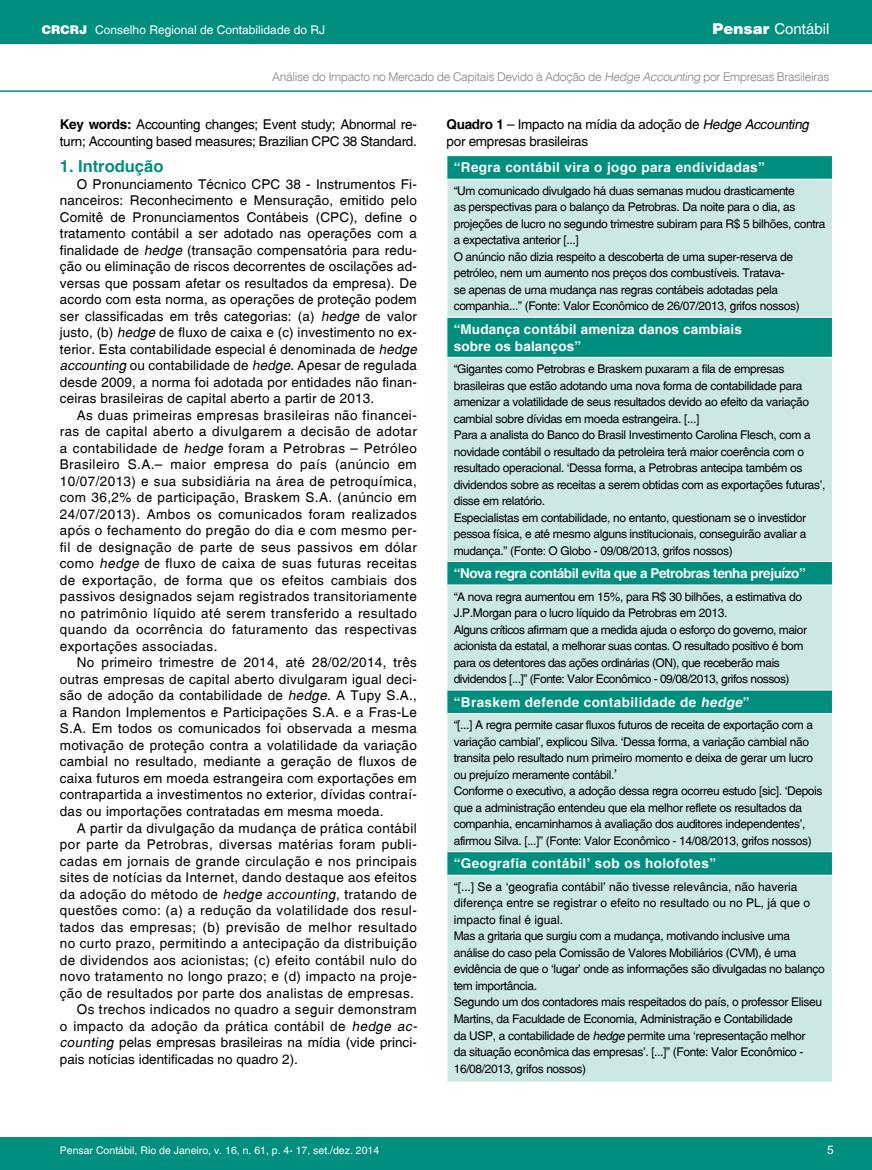
<style>
.page{position:relative;width:872px;height:1170px;background:#fff}
.page>*{position:absolute;margin:0;border:0;box-sizing:border-box;transform-origin:0 0}
.t1{font:700 16.5px "Switzerland";color:#008e7f}
.t2{font:15px "Switzerland Plain";color:#fff}
.t3{font:13.5px/16.5px "Switzerland Plain";letter-spacing:.01em;color:#000;text-align:justify}
.t4{font:13.5px "Switzerland Plain";letter-spacing:.03em;color:#000}
.t5{font:13.5px/16.5px "Switzerland Plain";letter-spacing:-.02em;color:#000}
.t6{font:700 13.5px/16.5px "Switzerland";letter-spacing:.02em;color:#fff}
.t7{font:700 13.5px "Switzerland";letter-spacing:-.03em;color:#fff}
.t8{font:12px/16.5px "Switzerland Plain";letter-spacing:-.03em;color:#000}
.t9{font:12px "Switzerland Light Plain";letter-spacing:-.03em;color:#808285}
.t10{font:12px "Switzerland Plain";color:#fff}
.t11{font:10.5px "Switzerland Plain";color:#fff}
.s1{font-family:"Switzerland Black"}
.s2{font-style:italic}
.s3{font-family:"Switzerland";font-weight:700}
.s4{font-size:13.5px}
</style>
<div class="page">
<div style="left:0;top:0;width:872px;height:44px;background:#008e7f"></div>
<hr style="left:0;top:90px;width:872px;height:2px;background:#008e7f">
<div style="left:0;top:1137px;width:872px;height:32px;background:#008e7f"></div>
<svg style="left:447px;top:156px;width:385px;height:23px;background:#049081"></svg>
<svg style="left:447px;top:180px;width:385px;height:901px;background:#b4ddd9"></svg>
<svg style="left:446px;top:156px;width:1px;height:23px"></svg>
<hr style="left:446px;top:317px;width:387px;height:1px;background:#fff">
<hr style="left:446px;top:357px;width:387px;height:1px;background:#fff">
<hr style="left:446px;top:561px;width:387px;height:1px;background:#fff">
<svg style="left:446px;top:562px;width:1px;height:22px"></svg>
<hr style="left:446px;top:584px;width:387px;height:1px;background:#fff">
<hr style="left:446px;top:689px;width:387px;height:1px;background:#fff">
<svg style="left:446px;top:690px;width:1px;height:23px"></svg>
<hr style="left:446px;top:713px;width:387px;height:1px;background:#fff">
<hr style="left:446px;top:851px;width:387px;height:1px;background:#fff">
<svg style="left:446px;top:852px;width:1px;height:22px"></svg>
<hr style="left:446px;top:874px;width:387px;height:1px;background:#fff">
<p class="t10" style="left:42px;top:22px;width:285px"><span class="s1">CRCRJ</span> Conselho Regional de Contabilidade do RJ</p>
<p class="t2" style="left:712px;top:20px;width:118px"><span class="s1">Pensar</span> Contábil</p>
<p class="t9" style="left:272px;top:70px;width:559px">Análise do Impacto no Mercado de Capitais Devido à Adoção de <span class="s2">Hedge Accounting</span> por Empresas Brasileiras</p>
<p class="t5" style="left:60px;top:116px;width:358px"><span class="s3">Key words:</span> Accounting changes; Event study; Abnormal re&shy;turn; Accounting based measures; Brazilian CPC 38 Standard.</p>
<h1 class="t1" style="left:60px;top:156px;width:105px">1. Introdução</h1>
<p class="t3" style="left:60px;top:175px;width:361px;text-align:left;text-indent:17px">O Pronunciamento Técnico CPC 38 - Instrumentos Fi&shy;nanceiros: Reconhecimento e Mensuração, emitido pelo Comitê de Pronunciamentos Contábeis (CPC), define o tratamento contábil a ser adotado nas operações com a finalidade de <span class="s2">hedge</span> (transação compensatória para redu&shy;ção ou eliminação de riscos decorrentes de oscilações ad&shy;versas que possam afetar os resultados da empresa). De acordo com esta norma, as operações de proteção podem ser classificadas em três categorias: (a) <span class="s2">hedge</span> de valor justo, (b) <span class="s2">hedge</span> de fluxo de caixa e (c) investimento no ex&shy;terior. Esta contabilidade especial é denominada de <span class="s2">hedge accounting</span> ou contabilidade de <span class="s2">hedge</span>. Apesar de regulada desde 2009, a norma foi adotada por entidades não finan&shy;ceiras brasileiras de capital aberto a partir de 2013.</p>
<p class="t3" style="left:60px;top:406px;width:358px;text-indent:17px">As duas primeiras empresas brasileiras não financei&shy;ras de capital aberto a divulgarem a decisão de adotar a contabilidade de <span class="s2">hedge</span> foram a Petrobras – Petróleo Brasileiro S.A.– maior empresa do país (anúncio em 10/07/2013) e sua subsidiária na área de petroquímica, com 36,2% de participação, Braskem S.A. (anúncio em 24/07/2013). Ambos os comunicados foram realizados após o fechamento do pregão do dia e com mesmo per&shy;fil de designação de parte de seus passivos em dólar como <span class="s2">hedge</span> de fluxo de caixa de suas futuras receitas de exportação, de forma que os efeitos cambiais dos passivos designados sejam registrados transitoriamente no patrimônio líquido até serem transferido a resultado quando da ocorrência do faturamento das respectivas exportações associadas.</p>
<p class="t3" style="left:60px;top:654px;width:358px;text-indent:17px">No primeiro trimestre de 2014, até 28/02/2014, três outras empresas de capital aberto divulgaram igual deci&shy;são de adoção da contabilidade de <span class="s2">hedge</span>. A Tupy S.A., a Randon Implementos e Participações S.A. e a Fras-Le S.A. Em todos os comunicados foi observada a mesma motivação de proteção contra a volatilidade da variação cambial no resultado, mediante a geração de fluxos de caixa futuros em moeda estrangeira com exportações em contrapartida a investimentos no exterior, dívidas contraí&shy;das ou importações contratadas em mesma moeda.</p>
<p class="t4" style="left:77px;top:819px;width:341px">A partir da divulgação da mudança de prática contábil</p>
<p class="t4" style="left:60px;top:836px;width:358px">por parte da Petrobras, diversas matérias foram publi-</p>
<p class="t4" style="left:60px;top:852px;width:358px">cadas em jornais de grande circulação e nos principais</p>
<p class="t4" style="left:60px;top:869px;width:358px">sites de notícias da Internet, dando destaque aos efeitos</p>
<p class="t4" style="left:60px;top:885px;width:358px">da adoção do método de <span class="s2">hedge accounting</span>, tratando de</p>
<p class="t4" style="left:60px;top:902px;width:358px">questões como: (a) a redução da volatilidade dos resul-</p>
<p class="t4" style="left:60px;top:918px;width:358px">tados das empresas; (b) previsão de melhor resultado</p>
<p class="t4" style="left:60px;top:935px;width:358px">no curto prazo, permitindo a antecipação da distribuição</p>
<p class="t4" style="left:60px;top:951px;width:358px">de dividendos aos acionistas; (c) efeito contábil nulo do</p>
<p class="t4" style="left:60px;top:968px;width:358px">novo tratamento no longo prazo; e (d) impacto na proje-</p>
<p class="t4" style="left:60px;top:984px;width:356px">ção de resultados por parte dos analistas de empresas.</p>
<p class="t4" style="left:77px;top:1001px;width:341px">Os trechos indicados no quadro a seguir demonstram</p>
<p class="t4" style="left:60px;top:1017px;width:361px">o impacto da adoção da prática contábil de <span class="s2">hedge ac-</span></p>
<p class="t3" style="left:60px;top:1033px;width:358px"><span class="s2">counting</span> pelas empresas brasileiras na mídia (vide princi-</p>
<p class="t3" style="left:60px;top:1050px;width:240px">pais notícias identificadas no quadro 2).</p>
<p class="t5" style="left:446px;top:116px;width:367px"><span class="s3">Quadro 1</span> – Impacto na mídia da adoção de <span class="s2">Hedge Accounting </span>por empresas brasileiras</p>
<p class="t6" style="left:454px;top:159px;width:313px">“Regra contábil vira o jogo para endividadas”</p>
<p class="t8" style="left:454px;top:182px;width:373px">“Um comunicado divulgado há duas semanas mudou drasticamente<br>as perspectivas para o balanço da Petrobras. Da noite para o dia, as projeções de lucro no segundo trimestre subiram para R$ 5 bilhões, contra a expectativa anterior [...]<br>O anúncio não dizia respeito a descoberta de uma super-reserva de petróleo, nem um aumento nos preços dos combustíveis. Tratava-<br>se apenas de uma mudança nas regras contábeis adotadas pela companhia...” (Fonte: Valor Econômico de 26/07/2013, grifos nossos)</p>
<p class="t6" style="left:454px;top:321px;width:290px">“Mudança contábil ameniza danos cambiais sobre os balanços”</p>
<p class="t8" style="left:454px;top:360px;width:373px">“Gigantes como Petrobras e Braskem puxaram a fila de empresas brasileiras que estão adotando uma nova forma de contabilidade para amenizar a volatilidade de seus resultados devido ao efeito da variação cambial sobre dívidas em moeda estrangeira. [...]<br>Para a analista do Banco do Brasil Investimento Carolina Flesch, com a novidade contábil o resultado da petroleira terá maior coerência com o resultado operacional. ‘Dessa forma, a Petrobras antecipa também os dividendos sobre as receitas a serem obtidas com as exportações futuras’, disse em relatório.<br>Especialistas em contabilidade, no entanto, questionam se o investidor pessoa física, e até mesmo alguns institucionais, conseguirão avaliar a mudança.” (Fonte: O Globo - 09/08/2013, grifos nossos)</p>
<p class="t7" style="left:454px;top:565px;width:354px">“Nova regra contábil evita que a Petrobras tenha prejuízo”</p>
<p class="t8" style="left:454px;top:588px;width:355px">“A nova regra aumentou em 15%, para R$ 30 bilhões, a estimativa do J.P.Morgan para o lucro líquido da Petrobras em 2013.<br>Alguns críticos afirmam que a medida ajuda o esforço do governo, maior acionista da estatal, a melhorar suas contas. O resultado positivo é bom para os detentores das ações ordinárias (ON), que receberão mais dividendos [...]” (Fonte: Valor Econômico - 09/08/2013, grifos nossos)</p>
<p class="t6" style="left:454px;top:693px;width:297px">“Braskem defende contabilidade de <span class="s2">hedge</span>”</p>
<p class="t8" style="left:454px;top:716px;width:370px">“[...] A regra permite casar fluxos futuros de receita de exportação com a variação cambial’, explicou Silva. ‘Dessa forma, a variação cambial não transita pelo resultado num primeiro momento e deixa de gerar um lucro ou prejuízo meramente contábil.<span class="s4">’<br></span>Conforme o executivo, a adoção dessa regra ocorreu estudo [sic]. ‘Depois que a administração entendeu que ela melhor reflete os resultados da companhia, encaminhamos à avaliação dos auditores independentes’, afirmou Silva. [...]” (Fonte: Valor Econômico - 14/08/2013, grifos nossos)</p>
<p class="t6" style="left:454px;top:855px;width:264px">“Geografia contábil’ sob os holofotes”</p>
<p class="t8" style="left:454px;top:878px;width:373px">“[...] Se a ‘geografia contábil’ não tivesse relevância, não haveria diferença entre se registrar o efeito no resultado ou no PL, já que o impacto final é igual.<br>Mas a gritaria que surgiu com a mudança, motivando inclusive uma análise do caso pela Comissão de Valores Mobiliários (CVM), é uma evidência de que o ‘lugar’ onde as informações são divulgadas no balanço tem importância.<br>Segundo um dos contadores mais respeitados do país, o professor Eliseu Martins, da Faculdade de Economia, Administração e Contabilidade<br>da USP, a contabilidade de <span class="s2">hedge</span> permite uma ‘representação melhor<br>da situação econômica das empresas’. [...]” (Fonte: Valor Econômico - 16/08/2013, grifos nossos)</p>
<p class="t11" style="left:60px;top:1143px;width:321px">Pensar Contábil, Rio de Janeiro, v. 16, n. 61, p. 4- 17, set./dez. 2014</p>
<p class="t10" style="left:827px;top:1142px;width:8px">5</p>
</div>
